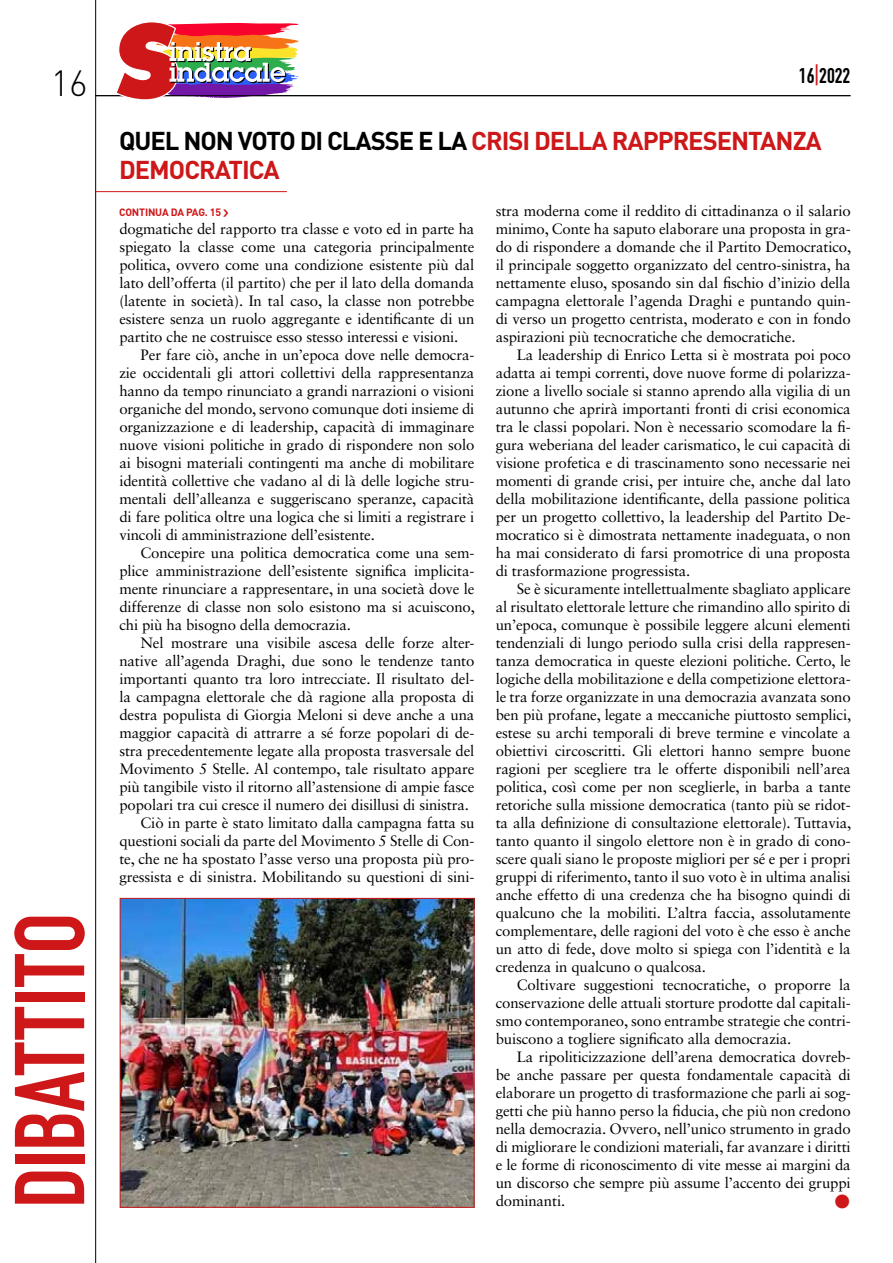
<style>
.page{position:relative;width:893px;height:1263px;background:#fff}
.page>*{position:absolute;margin:0;border:0;box-sizing:border-box;transform-origin:0 0}
.t1{font:97.35px "DIN Engschrift Std";letter-spacing:-.01em;color:#cd1719}
.t2{font:300 36px "DIN";color:#000}
.t3{font:700 25.5px/28.5px "DIN";letter-spacing:-.04em;color:#cd1719}
.t4{font:21px "DIN Engschrift Std";color:#000}
.t5{font:15px/18px "Sabon LT Std";letter-spacing:-.01em;color:#000;text-align:justify}
.t6{font:15px "Zapf Dingbats IT Cby BT";color:#cd1719}
.t7{font:700 10.5px "DIN";letter-spacing:-.02em;color:#cd1719}
.s1{color:#cd1719}
.s2{color:#000}
</style>
<div class="page">
<hr style="left:95px;top:95px;width:755px;height:1px;background:#000">
<hr style="left:95px;top:0;width:1px;height:1263px;background:#000">
<svg style="left:115px;top:22px;width:184px;height:78px"></svg>
<hr style="left:96px;top:191px;width:191px;height:1px;background:#cd1719">
<img style="left:122px;top:900px;width:350px;height:306px">
<div style="left:120px;top:898px;width:354px;height:310px;border:1px solid #cd1719"></div>
<h2 class="t2" style="left:51px;top:61px;width:39px">16</h2>
<h1 class="t1" style="left:-7px;top:1208px;width:297px;rotate:-90deg">DIBATTITO</h1>
<h3 class="t4" style="left:799px;top:63px;width:53px">16<span class="s1">|</span>2022</h3>
<h3 class="t3" style="left:119px;top:126px;width:704px"><span class="s2">QUEL NON VOTO DI CLASSE E LA</span> CRISI DELLA RAPPRESENTANZA<br>DEMOCRATICA</h3>
<p class="t7" style="left:119px;top:205px;width:104px">CONTINUA DA PAG. 15</p>
<p class="t5" style="left:496px;top:202px;width:357px">stra moderna come il reddito di cittadinanza o il salario minimo, Conte ha saputo elaborare una proposta in gra&shy;do di rispondere a domande che il Partito Democratico, il principale soggetto organizzato del centro-sinistra, ha nettamente eluso, sposando sin dal fischio d’inizio della campagna elettorale l’agenda Draghi e puntando quin&shy;di verso un progetto centrista, moderato e con in fondo aspirazioni più tecnocratiche che democratiche.</p>
<p class="t5" style="left:496px;top:346px;width:357px;text-indent:21px">La leadership di Enrico Letta si è mostrata poi poco adatta ai tempi correnti, dove nuove forme di polarizza&shy;zione a livello sociale si stanno aprendo alla vigilia di un autunno che aprirà importanti fronti di crisi economica tra le classi popolari. Non è necessario scomodare la fi&shy;gura weberiana del leader carismatico, le cui capacità di visione profetica e di trascinamento sono necessarie nei momenti di grande crisi, per intuire che, anche dal lato della mobilitazione identificante, della passione politica per un progetto collettivo, la leadership del Partito De&shy;mocratico si è dimostrata nettamente inadeguata, o non ha mai considerato di farsi promotrice di una proposta di trasformazione progressista.</p>
<p class="t5" style="left:496px;top:580px;width:357px;text-indent:21px">Se è sicuramente intellettualmente sbagliato applicare al risultato elettorale letture che rimandino allo spirito di un’epoca, comunque è possibile leggere alcuni elementi tendenziali di lungo periodo sulla crisi della rappresen&shy;tanza democratica in queste elezioni politiche. Certo, le logiche della mobilitazione e della competizione elettora&shy;le tra forze organizzate in una democrazia avanzata sono ben più profane, legate a meccaniche piuttosto semplici, estese su archi temporali di breve termine e vincolate a obiettivi circoscritti. Gli elettori hanno sempre buone ragioni per scegliere tra le offerte disponibili nell’area politica, così come per non sceglierle, in barba a tante retoriche sulla missione democratica (tanto più se ridot&shy;ta alla definizione di consultazione elettorale). Tuttavia, tanto quanto il singolo elettore non è in grado di cono&shy;scere quali siano le proposte migliori per sé e per i propri gruppi di riferimento, tanto il suo voto è in ultima analisi anche effetto di una credenza che ha bisogno quindi di qualcuno che la mobiliti. L’altra faccia, assolutamente complementare, delle ragioni del voto è che esso è anche un atto di fede, dove molto si spiega con l’identità e la credenza in qualcuno o qualcosa.</p>
<p class="t5" style="left:496px;top:976px;width:357px;text-indent:21px">Coltivare suggestioni tecnocratiche, o proporre la conservazione delle attuali storture prodotte dal capitali&shy;smo contemporaneo, sono entrambe strategie che contri&shy;buiscono a togliere significato alla democrazia.</p>
<p class="t5" style="left:496px;top:1048px;width:357px;text-indent:21px">La ripoliticizzazione dell’arena democratica dovreb&shy;be anche passare per questa fondamentale capacità di elaborare un progetto di trasformazione che parli ai sog&shy;getti che più hanno perso la fiducia, che più non credono nella democrazia. Ovvero, nell’unico strumento in grado di migliorare le condizioni materiali, far avanzare i diritti e le forme di riconoscimento di vite messe ai margini da un discorso che sempre più assume l’accento dei gruppi dominanti.</p>
<p class="t5" style="left:119px;top:220px;width:357px">dogmatiche del rapporto tra classe e voto ed in parte ha spiegato la classe come una categoria principalmente politica, ovvero come una condizione esistente più dal lato dell’offerta (il partito) che per il lato della domanda (latente in società). In tal caso, la classe non potrebbe esistere senza un ruolo aggregante e identificante di un partito che ne costruisce esso stesso interessi e visioni.</p>
<p class="t5" style="left:119px;top:346px;width:357px;text-indent:21px">Per fare ciò, anche in un’epoca dove nelle democra&shy;zie occidentali gli attori collettivi della rappresentanza hanno da tempo rinunciato a grandi narrazioni o visioni organiche del mondo, servono comunque doti insieme di organizzazione e di leadership, capacità di immaginare nuove visioni politiche in grado di rispondere non solo ai bisogni materiali contingenti ma anche di mobilitare identità collettive che vadano al di là delle logiche stru&shy;mentali dell’alleanza e suggeriscano speranze, capacità di fare politica oltre una logica che si limiti a registrare i vincoli di amministrazione dell’esistente.</p>
<p class="t5" style="left:119px;top:544px;width:357px;text-indent:21px">Concepire una politica democratica come una sem&shy;plice amministrazione dell’esistente significa implicita&shy;mente rinunciare a rappresentare, in una società dove le differenze di classe non solo esistono ma si acuiscono, chi più ha bisogno della democrazia.</p>
<p class="t5" style="left:141px;top:634px;width:335px">Nel mostrare una visibile ascesa delle forze alter-</p>
<p class="t5" style="left:119px;top:652px;width:357px">native all’agenda Draghi, due sono le tendenze tanto</p>
<p class="t5" style="left:119px;top:670px;width:357px">importanti quanto tra loro intrecciate. Il risultato del-</p>
<p class="t5" style="left:119px;top:688px;width:357px">la campagna elettorale che dà ragione alla proposta di</p>
<p class="t5" style="left:119px;top:706px;width:357px">destra populista di Giorgia Meloni si deve anche a una</p>
<p class="t5" style="left:119px;top:724px;width:357px">maggior capacità di attrarre a sé forze popolari di de-</p>
<p class="t5" style="left:119px;top:742px;width:357px">stra precedentemente legate alla proposta trasversale del</p>
<p class="t5" style="left:119px;top:760px;width:357px">Movimento 5 Stelle. Al contempo, tale risultato appare</p>
<p class="t5" style="left:119px;top:778px;width:357px">più tangibile visto il ritorno all’astensione di ampie fasce</p>
<p class="t5" style="left:119px;top:796px;width:351px">popolari tra cui cresce il numero dei disillusi di sinistra.</p>
<p class="t5" style="left:141px;top:814px;width:335px">Ciò in parte è stato limitato dalla campagna fatta su</p>
<p class="t5" style="left:119px;top:832px;width:357px">questioni sociali da parte del Movimento 5 Stelle di Con-</p>
<p class="t5" style="left:119px;top:850px;width:357px">te, che ne ha spostato l’asse verso una proposta più pro-</p>
<p class="t5" style="left:119px;top:868px;width:357px">gressista e di sinistra. Mobilitando su questioni di sini-</p>
<p class="t6" style="left:835px;top:1194px;width:16px">●</p>
</div>
